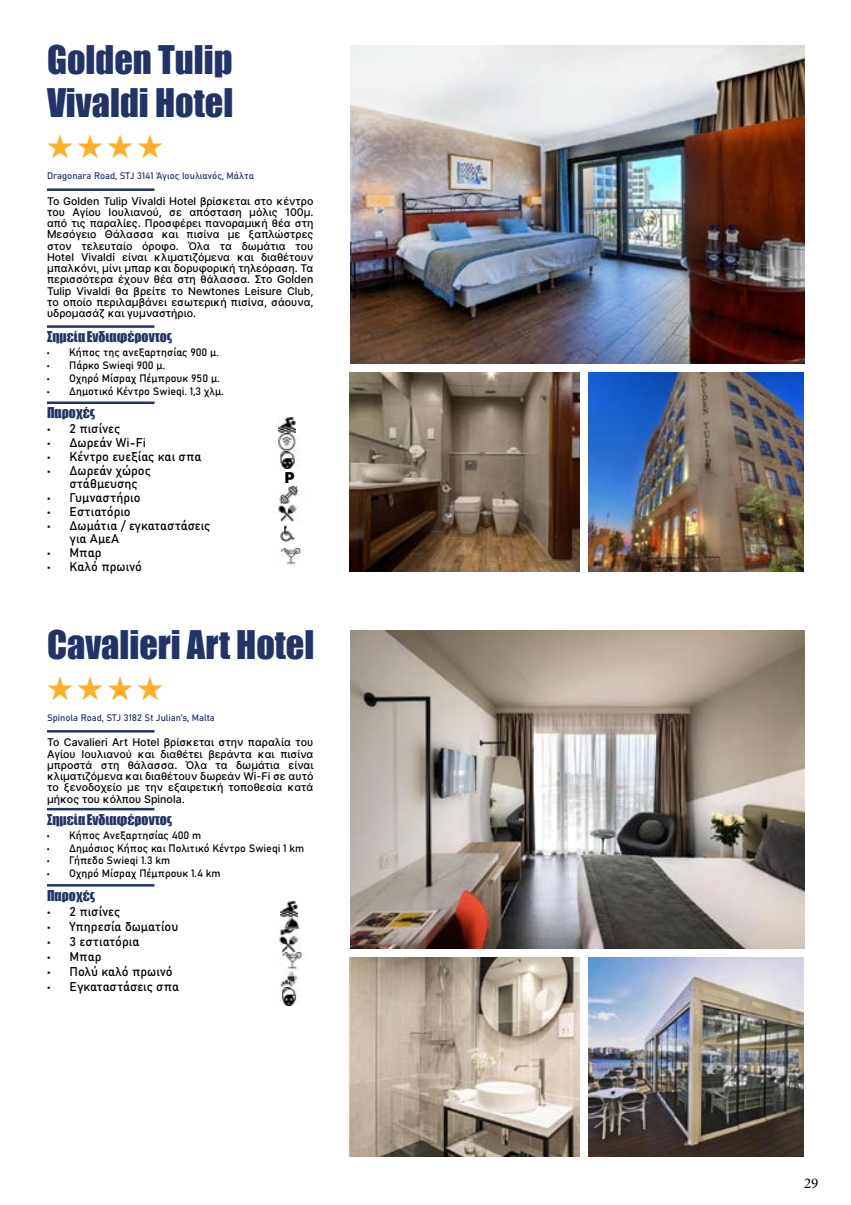
<style>
.page{position:relative;width:851px;height:1205px;background:#fff}
.page>*{position:absolute;margin:0;border:0;box-sizing:border-box;transform-origin:0 0}
.t1{font:36.25px/43.5px "Impact";color:#223367}
.t2{font:900 28.75px "Inter";color:#ffae28}
.t3{font:15px "Minion Pro";color:#000}
.t4{font:900 15px "Inter";color:#000}
.t5{font:13.75px "Impact";color:#223367}
.t6{font:12.5px/13.8px "Bahnschrift";color:#000}
.t7{font:500 10.62px/11.2px "Inter";color:#000;text-align:justify}
.t8{font:10.62px "Bahnschrift";color:#000}
.t9{font:9.38px "Bahnschrift";color:#223367}
</style>
<div class="page">
<hr style="left:47px;top:188px;width:107px;height:3px;background:#223367">
<hr style="left:47px;top:730px;width:107px;height:2px;background:#223367">
<img style="left:349px;top:372px;width:230px;height:199px">
<img style="left:349px;top:957px;width:230px;height:199px">
<img style="left:350px;top:45px;width:454px;height:318px">
<img style="left:350px;top:630px;width:454px;height:318px">
<img style="left:588px;top:372px;width:215px;height:199px">
<img style="left:588px;top:957px;width:215px;height:199px">
<hr style="left:47px;top:325px;width:107px;height:3px;background:#223367">
<hr style="left:47px;top:808px;width:107px;height:2px;background:#223367">
<hr style="left:47px;top:401px;width:107px;height:3px;background:#223367">
<hr style="left:47px;top:884px;width:107px;height:2px;background:#223367">
<img style="left:275px;top:434px;width:26px;height:35px">
<img style="left:279px;top:416px;width:17px;height:17px">
<img style="left:280px;top:900px;width:17px;height:17px">
<img style="left:277px;top:504px;width:22px;height:17px">
<img style="left:279px;top:918px;width:24px;height:34px">
<img style="left:278px;top:548px;width:26px;height:17px">
<img style="left:280px;top:952px;width:25px;height:18px">
<img style="left:280px;top:525px;width:15px;height:17px">
<img style="left:279px;top:486px;width:20px;height:18px">
<img style="left:282px;top:987px;width:20px;height:18px">
<img style="left:280px;top:971px;width:17px;height:16px">
<h1 class="t1" style="left:47px;top:37px;width:188px">Golden Tulip<br>Vivaldi Hotel</h1>
<h2 class="t2" style="left:45px;top:127px;width:122px">★★★★</h2>
<p class="t9" style="left:47px;top:169px;width:208px">Dragonara Road, STJ 3141 Άγιος Ιουλιανός, Μάλτα</p>
<p class="t7" style="left:47px;top:195px;width:268px">Το Golden Tulip Vivaldi Hotel βρίσκεται στο κέντρο του Αγίου Ιουλιανού, σε απόσταση μόλις 100μ. από τις παραλίες. Προσφέρει πανοραμική θέα στη Μεσόγειο Θάλασσα και πισίνα με ξαπλώστρες στον τελευταίο όροφο. Όλα τα δωμάτια του Hotel Vivaldi είναι κλιματιζόμενα και διαθέτουν μπαλκόνι, μίνι μπαρ και δορυφορική τηλεόραση. Τα περισσότερα έχουν θέα στη θάλασσα. Στο Golden Tulip Vivaldi θα βρείτε το Newtones Leisure Club, το οποίο περιλαμβάνει εσωτερική πισίνα, σάουνα, υδρομασάζ και γυμναστήριο.</p>
<p class="t5" style="left:47px;top:326px;width:126px">Σημεία Ενδιαφέροντος</p>
<p class="t8" style="left:47px;top:344px;width:174px">• Κήπος της ανεξαρτησίας 900 μ.</p>
<p class="t8" style="left:47px;top:357px;width:120px">• Πάρκο Swieqi 900 μ.</p>
<p class="t8" style="left:47px;top:370px;width:174px">• Οχηρό Μίσραχ Πέμπρουκ 950 μ.</p>
<p class="t8" style="left:47px;top:383px;width:179px">• Δημοτικό Κέντρο Swieqi. 1,3 χλμ.</p>
<p class="t5" style="left:47px;top:402px;width:50px">Παροχές</p>
<p class="t6" style="left:47px;top:421px;width:75px">• 2 πισίνες</p>
<p class="t6" style="left:47px;top:435px;width:100px">• Δωρεάν Wi-Fi</p>
<p class="t6" style="left:47px;top:449px;width:156px">• Κέντρο ευεξίας και σπα</p>
<p class="t6" style="left:69px;top:462px;width:83px;text-indent:-22px">• Δωρεάν χώρος στάθμευσης</p>
<p class="t6" style="left:47px;top:490px;width:95px">• Γυμναστήριο</p>
<p class="t6" style="left:47px;top:504px;width:85px">• Εστιατόριο</p>
<p class="t6" style="left:69px;top:517px;width:142px;text-indent:-22px">• Δωμάτια / εγκαταστάσεις για ΑμεΑ</p>
<p class="t6" style="left:47px;top:545px;width:56px">• Μπαρ</p>
<p class="t6" style="left:47px;top:559px;width:96px">• Kαλό πρωινό</p>
<h3 class="t4" style="left:285px;top:467px;width:11px">P</h3>
<h1 class="t1" style="left:47px;top:622px;width:269px">Cavalieri Art Hotel</h1>
<h2 class="t2" style="left:45px;top:668px;width:122px">★★★★</h2>
<p class="t9" style="left:47px;top:710px;width:169px">Spinola Road, STJ 3182 St Julian’s, Malta</p>
<p class="t7" style="left:47px;top:736px;width:268px">Το Cavalieri Art Hotel βρίσκεται στην παραλία του Αγίου Ιουλιανού και διαθέτει βεράντα και πισίνα μπροστά στη θάλασσα. Όλα τα δωμάτια είναι κλιματιζόμενα και διαθέτουν δωρεάν Wi-Fi σε αυτό το ξενοδοχείο με την εξαιρετική τοποθεσία κατά μήκος του κόλπου Spinola.</p>
<p class="t5" style="left:47px;top:809px;width:126px">Σημεία Ενδιαφέροντος</p>
<p class="t8" style="left:47px;top:827px;width:156px">• Κήπος Ανεξαρτησίας 400 m</p>
<p class="t8" style="left:47px;top:840px;width:259px">• Δημόσιος Κήπος και Πολιτικό Κέντρο Swieqi 1 km</p>
<p class="t8" style="left:47px;top:852px;width:125px">• Γήπεδο Swieqi 1.3 km</p>
<p class="t8" style="left:47px;top:865px;width:175px">• Οχηρό Μίσραχ Πέμπρουκ 1.4 km</p>
<p class="t5" style="left:47px;top:885px;width:50px">Παροχές</p>
<p class="t6" style="left:47px;top:904px;width:75px">• 2 πισίνες</p>
<p class="t6" style="left:47px;top:919px;width:133px">• Υπηρεσία δωματίου</p>
<p class="t6" style="left:47px;top:934px;width:94px">• 3 εστιατόρια</p>
<p class="t6" style="left:47px;top:949px;width:56px">• Μπαρ</p>
<p class="t6" style="left:47px;top:964px;width:127px">• Πολύ καλό πρωινό</p>
<p class="t6" style="left:47px;top:979px;width:134px">• Εγκαταστάσεις σπα</p>
<h3 class="t3" style="left:803px;top:1173px;width:16px">29</h3>
</div>
